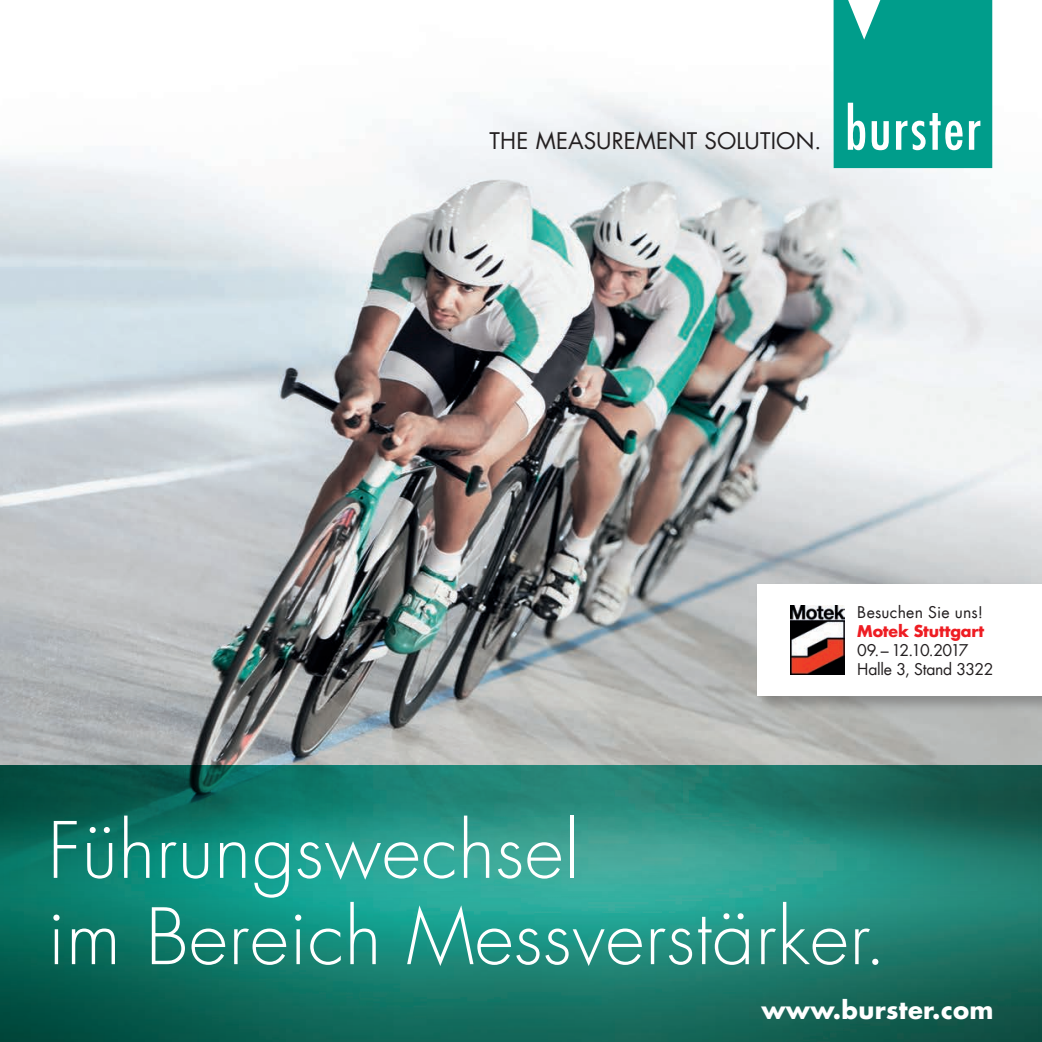
<style>
.page{position:relative;width:1042px;height:1042px;background:#fff}
.page>*{position:absolute;margin:0;border:0;box-sizing:border-box;transform-origin:0 0}
.t1{font:300 75.42px/86.3px "Futura LT";letter-spacing:.01em;color:#fff}
.t2{font:700 24.32px "Futura LT";letter-spacing:.015em;color:#fff}
.t3{font:22.4px "Futura LT";letter-spacing:.005em;color:#231f20}
.t4{font:15.75px/18.9px "Futura LT";letter-spacing:-.015em;color:#231f20}
.t5{font:15.75px/18.9px "Futura LT";letter-spacing:.015em;color:#231f20}
.s1{font-weight:700;color:#ee1d23}
</style>
<div class="page">
<img style="left:0;top:0;width:1042px;height:765px">
<img style="left:0;top:765px;width:1042px;height:277px">
<svg style="left:833px;top:0;width:159px;height:168px;background:#1ba797"></svg>
<div style="left:755px;top:582px;width:287px;height:132px;background:#231f20;opacity:.3"></div>
<div style="left:757px;top:584px;width:285px;height:111px;background:#fff"></div>
<img style="left:790px;top:605px;width:55px;height:69px">
<p class="t3" style="left:490px;top:126px;width:333px">THE MEASUREMENT SOLUTION.</p>
<p class="t5" style="left:857px;top:603px;width:128px">Besuchen Sie uns!<br><span class="s1">Motek Stuttgart</span></p>
<p class="t4" style="left:857px;top:641px;width:138px">09. – 12.10.2017<br>Halle 3, Stand 3322</p>
<p class="t1" style="left:48px;top:809px;width:841px">Führungswechsel<br>im Bereich Messverstärker.</p>
<p class="t2" style="left:761px;top:994px;width:234px">www.burster.com</p>
</div>
